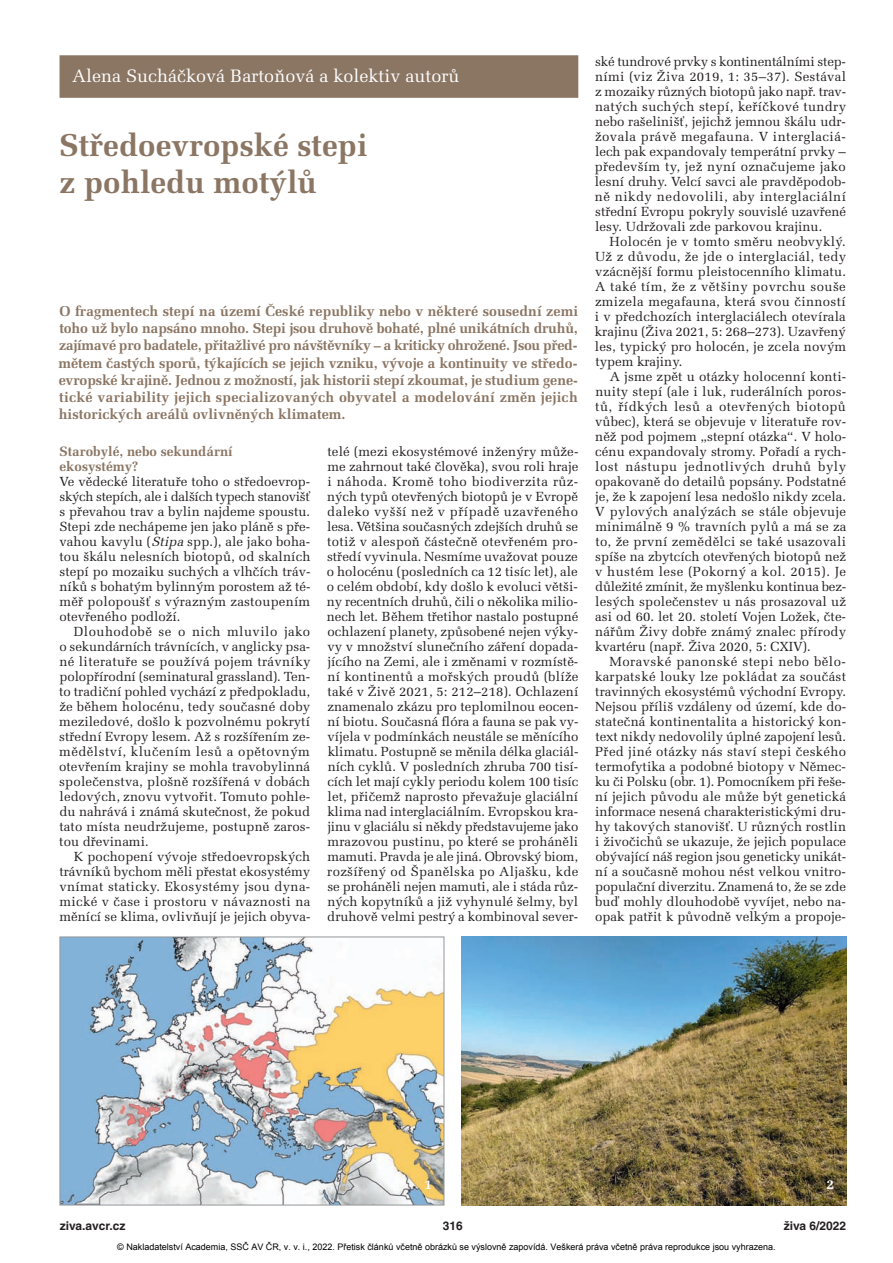
<style>
.page{position:relative;width:893px;height:1263px;background:#fff}
.page>*{position:absolute;margin:0;border:0;box-sizing:border-box;transform-origin:0 0}
.t1{font:700 31.5px/37.5px "Melior CE";color:#8b7664}
.t2{font:18px "Melior CE";color:#fff}
.t3{font:700 14.25px/17.2px "Melior CE";color:#8b7664;text-align:justify}
.t4{font:700 13.5px/15px "Melior CE";color:#8b7664}
.t5{font:700 13.5px "Melior CE";color:#fff}
.t6{font:13.2px/15px "Melior CE";color:#231f20;text-align:justify}
.t7{font:700 12px "Helvetica CE";color:#231f20}
.t8{font:9px "Arial";color:#000}
.s1{font-style:italic}
</style>
<div class="page">
<div style="left:60px;top:55px;width:518px;height:43px;background:#8b7664"></div>
<img style="left:461px;top:936px;width:385px;height:269px">
<img style="left:62px;top:938px;width:380px;height:265px">
<div style="left:60px;top:936px;width:384px;height:269px;border:1px solid #939598"></div>
<h2 class="t2" style="left:72px;top:70px;width:389px">Alena Sucháčková Bartoňová a kolektiv autorů</h2>
<h1 class="t1" style="left:60px;top:130px;width:309px">Středoevropské stepi z pohledu motýlů</h1>
<p class="t3" style="left:59px;top:304px;width:521px">O fragmentech stepí na území České republiky nebo v některé sousední zemi toho už bylo napsáno mnoho. Stepi jsou druhově bohaté, plné unikátních druhů, zajímavé pro badatele, přitažlivé pro návštěvníky – a kriticky ohrožené. Jsou před&shy;mětem častých sporů, týkajících se jejich vzniku, vývoje a kontinuity ve středo&shy;evropské krajině. Jednou z možností, jak historii stepí zkoumat, je studium gene&shy;tické variability jejich specializovaných obyvatel a modelování změn jejich historických areálů ovlivněných klimatem.</p>
<p class="t4" style="left:60px;top:446px;width:175px">Starobylé, nebo sekundární ekosystémy?</p>
<p class="t6" style="left:59px;top:476px;width:253px">Ve vědecké literatuře toho o středoevrop&shy;ských stepích, ale i dalších typech stanovišť s převahou trav a bylin najdeme spoustu.<br>Stepi zde nechápeme jen jako pláně s pře&shy;vahou kavylu (<span class="s1">Stipa</span>spp.), ale jako boha&shy;tou škálu nelesních biotopů, od skalních stepí po mozaiku suchých a vlhčích tráv&shy;níků s bohatým bylinným porostem až té - měř polopoušť s výrazným zastoupením otevřeného podloží.</p>
<p class="t6" style="left:59px;top:626px;width:253px;text-indent:15px">Dlouhodobě se o nich mluvilo jako o sekundárních trávnících, v anglicky psa&shy;né literatuře se používá pojem trávníky polopřírodní (seminatural grassland). Ten&shy;to tradiční pohled vychází z předpokladu, že během holocénu, tedy současné doby meziledové, došlo k pozvolnému pokrytí střední Evropy lesem. Až s rozšířením ze - mědělství, klučením lesů a opětovným otevřením krajiny se mohla travobylinná společenstva, plošně rozšířená v dobách ledových, znovu vytvořit. Tomuto pohle&shy;du nahrává i známá skutečnost, že pokud tato místa neudržujeme, postupně zaros&shy;tou dřevinami.</p>
<p class="t6" style="left:59px;top:851px;width:253px;text-indent:14px">K pochopení vývoje středoevropských trávníků bychom měli přestat ekosystémy vnímat staticky. Ekosystémy jsou dyna&shy;mické v čase i prostoru v návaznosti na měnící se klima, ovlivňují je jejich obyva-</p>
<p class="t6" style="left:327px;top:446px;width:253px">telé (mezi ekosystémové inženýry může&shy;me zahrnout také člověka), svou roli hraje i náhoda. Kromě toho biodiverzita růz&shy;ných typů otevřených biotopů je v Evropě daleko vyšší než v případě uzavřeného lesa. Většina současných zdejších druhů se totiž v alespoň částečně otevřeném pro&shy;středí vyvinula. Nesmíme uvažovat pouze o holocénu (posledních ca 12 tisíc let), ale o celém období, kdy došlo k evoluci větši - ny recentních druhů, čili o několika milio - nech let. Během třetihor nastalo postupné ochlazení planety, způsobené nejen výky&shy;vy v množství slunečního záření dopada&shy;jícího na Zemi, ale i změnami v rozmístě&shy;ní kontinentů a mořských proudů (blíže také v Živě 2021, 5: 212–218). Ochlazení znamenalo zkázu pro teplomilnou eocen&shy;ní biotu. Současná flóra a fauna se pak vy - víjela v podmínkách neustále se měnícího klimatu. Postupně se měnila délka glaciál - ních cyklů. V posledních zhruba 700 tisí&shy;cích let mají cykly periodu kolem 100 tisíc let, přičemž naprosto převažuje glaciální klima nad interglaciálním. Evropskou kra&shy;jinu v glaciálu si někdy představujeme jako mrazovou pustinu, po které se proháněli mamuti. Pravda je ale jiná. Obrovský biom, rozšířený od Španělska po Aljašku, kde se proháněli nejen mamuti, ale i stáda růz&shy;ných kopytníků a již vyhynulé šelmy, byl druhově velmi pestrý a kombinoval sever-</p>
<p class="t6" style="left:595px;top:56px;width:253px">ské tundrové prvky s kontinentálními step&shy;ními (viz Živa 2019, 1: 35–37). Sestával z mozaiky různých biotopů jako např. trav&shy;natých suchých stepí, keříčkové tundry nebo rašelinišť, jejichž jemnou škálu udr&shy;žovala právě megafauna. V interglaciá&shy;lech pak expandovaly temperátní prvky – především ty, jež nyní označujeme jako lesní druhy. Velcí savci ale pravděpodob&shy;ně nikdy nedovolili, aby interglaciální střední Evropu pokryly souvislé uzavřené lesy. Udržovali zde parkovou krajinu.</p>
<p class="t6" style="left:595px;top:236px;width:253px;text-indent:15px">Holocén je v tomto směru neobvyklý.<br>Už z důvodu, že jde o interglaciál, tedy vzácnější formu pleistocenního klimatu.<br>A také tím, že z většiny povrchu souše zmizela megafauna, která svou činností i v předchozích interglaciálech otevírala krajinu (Živa 2021, 5: 268–273). Uzavřený les, typický pro holocén, je zcela novým typem krajiny.</p>
<p class="t6" style="left:595px;top:371px;width:253px;text-indent:15px">A jsme zpět u otázky holocenní konti&shy;nuity stepí (ale i luk, ruderálních poros&shy;tů, řídkých lesů a otevřených biotopů vůbec), která se objevuje v literatuře rov&shy;něž pod pojmem „stepní otázka“. V holo&shy;cénu expandovaly stromy. Pořadí a rych&shy;lost nástupu jednotlivých druhů byly opakovaně do detailů popsány. Podstatné je, že k zapojení lesa nedošlo nikdy zcela.<br>V pylových analýzách se stále objevuje minimálně 9 % travních pylů a má se za to, že první zemědělci se také usazovali spíše na zbytcích otevřených biotopů než v hustém lese (Pokorný a kol. 2015). Je důležité zmínit, že myšlenku kontinua bez&shy;lesých společenstev u nás prosazoval už asi od 60. let 20. století Vojen Ložek, čte&shy;nářům Živy dobře známý znalec přírody kvartéru (např. Živa 2020, 5: CXIV).</p>
<p class="t6" style="left:595px;top:656px;width:253px;text-indent:15px">Moravské panonské stepi nebo bělo - karpatské louky lze pokládat za součást travinných ekosystémů východní Evropy.<br>Nejsou příliš vzdáleny od území, kde do - statečná kontinentalita a historický kon&shy;text nikdy nedovolily úplné zapojení lesů.<br>Před jiné otázky nás staví stepi českého termofytika a podobné biotopy v Němec&shy;ku či Polsku (obr. 1). Pomocníkem při řeše&shy;ní jejich původu ale může být genetická informace nesená charakteristickými dru&shy;hy takových stanovišť. U různých rostlin i živočichů se ukazuje, že jejich populace obývající náš region jsou geneticky unikát&shy;ní a současně mohou nést velkou vnitro&shy;populační diverzitu. Znamená to, že se zde buď mohly dlouhodobě vyvíjet, nebo na - opak patřit k původně velkým a propoje-</p>
<p class="t5" style="left:425px;top:1180px;width:9px">1</p>
<p class="t5" style="left:826px;top:1180px;width:9px">2</p>
<p class="t7" style="left:60px;top:1221px;width:67px">ziva.avcr.cz</p>
<p class="t7" style="left:443px;top:1221px;width:22px">316</p>
<p class="t7" style="left:784px;top:1221px;width:64px">živa 6/2022</p>
<p class="t8" style="left:117px;top:1241px;width:660px">© Nakladatelství Academia, SSČ AV ČR, v. v. i., 2022. Přetisk článků včetně obrázků se výslovně zapovídá. Veškerá práva včetně práva reprodukce jsou vyhrazena.</p>
</div>
